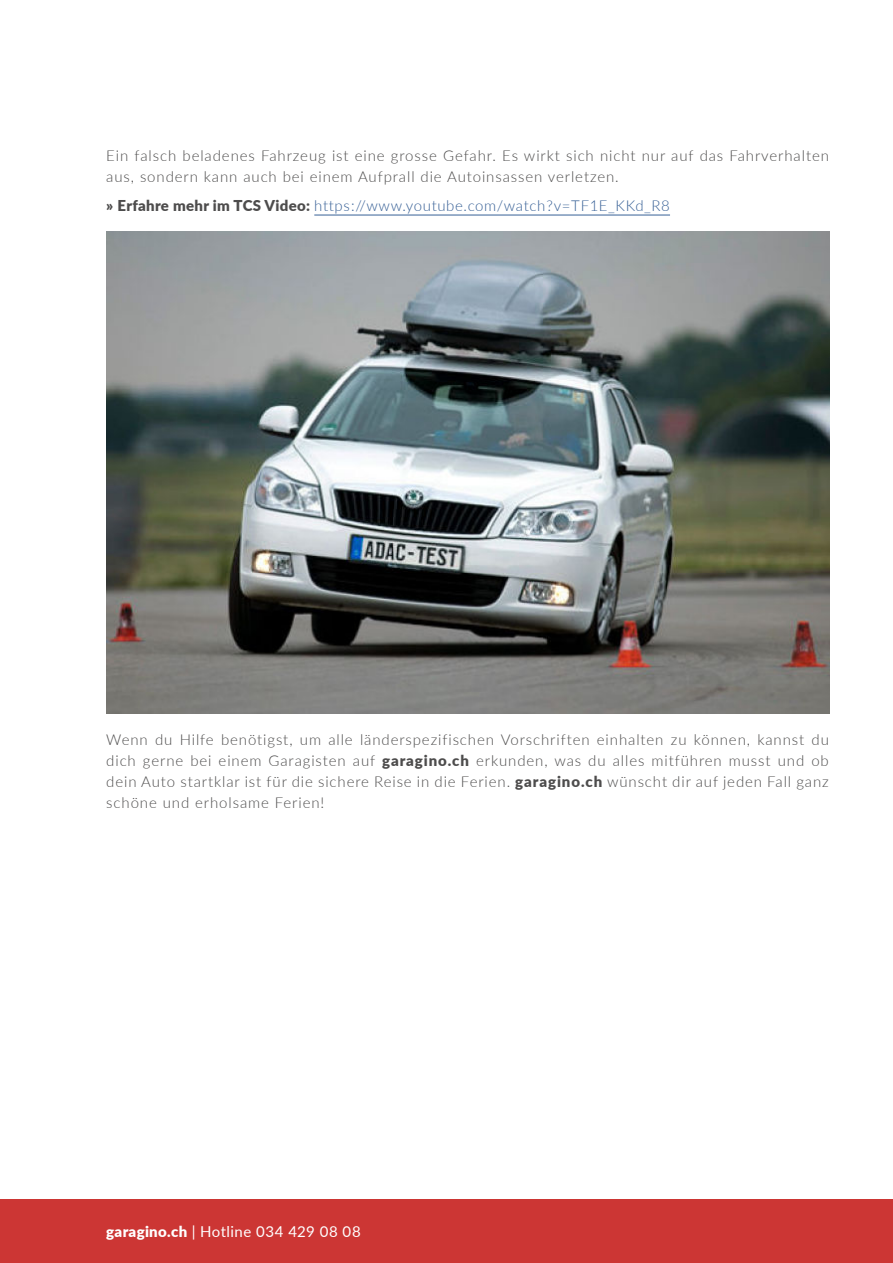
<style>
.page{position:relative;width:893px;height:1263px;background:#fff}
.page>*{position:absolute;margin:0;border:0;box-sizing:border-box;transform-origin:0 0}
.t1{font:300 15px/21px "Lato";letter-spacing:.06em;color:#4d4c4c}
.t2{font:300 15px "Lato";letter-spacing:.04em;color:#376096}
.t3{font:15px "Lato";letter-spacing:.03em;color:#fff}
.s1{font-weight:900;color:#4d4c4c}
.s2{font-weight:900}
</style>
<div class="page">
<div style="left:0;top:1199px;width:893px;height:64px;background:#cc3634"></div>
<hr style="left:314px;top:215px;width:356px;height:1px;background:#376096">
<img style="left:106px;top:231px;width:723px;height:482px">
<p class="t1" style="left:106px;top:144px;width:724px">Ein falsch beladenes Fahrzeug ist eine grosse Gefahr. Es wirkt sich nicht nur auf das Fahrverhalten aus, sondern kann auch bei einem Aufprall die Autoinsassen verletzen.</p>
<p class="t2" style="left:106px;top:196px;width:565px"><span class="s1">» Erfahre mehr im TCS Video:</span> https://www.youtube.com/watch?v=TF1E_KKd_R8</p>
<p class="t1" style="left:106px;top:728px;width:724px;text-align:justify">Wenn du Hilfe benötigst, um alle länderspezifischen Vorschriften einhalten zu können, kannst du dich gerne bei einem Garagisten auf <span class="s2">garagino.ch</span> erkunden, was du alles mitführen musst und ob dein Auto startklar ist für die sichere Reise in die Ferien. <span class="s2">garagino.ch</span> wünscht dir auf jeden Fall ganz schöne und erholsame Ferien!</p>
<p class="t3" style="left:106px;top:1221px;width:256px"><span class="s2">garagino.ch</span> | Hotline 034 429 08 08</p>
</div>
